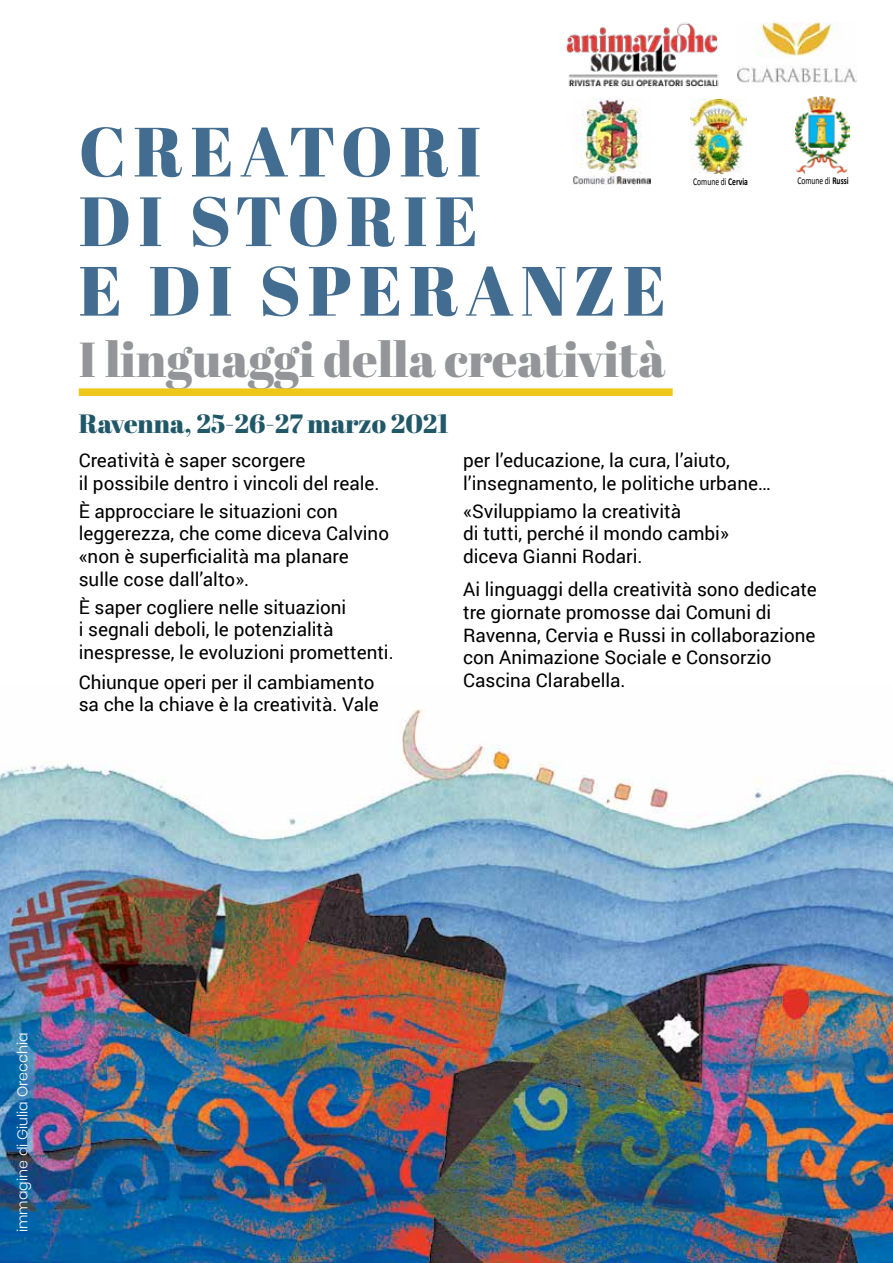
<style>
.page{position:relative;width:893px;height:1263px;background:#fff}
.page>*{position:absolute;margin:0;border:0;box-sizing:border-box;transform-origin:0 0}
.t1{font:69.6px/69.6px "Abril Fatface";letter-spacing:.1em;color:#426d91}
.t2{font:49.05px "Abril Fatface";color:#939598}
.t3{font:26.4px "Abril Fatface";color:#215868}
.t4{font:18.9px/22.6px "Roboto";color:#000}
.t5{font:300 14.1px "Poppins";color:#fff}
.t6{font:10.35px "Calibri";color:#000;scale:.73 1}
.s1{font-weight:700}
</style>
<div class="page">
<img style="left:0;top:709px;width:893px;height:554px">
<div style="left:79px;top:388px;width:594px;height:8px;background:#efc718"></div>
<img style="left:566px;top:22px;width:153px;height:66px">
<img style="left:572px;top:99px;width:79px;height:86px">
<img style="left:690px;top:99px;width:57px;height:74px">
<img style="left:796px;top:97px;width:53px;height:77px">
<img style="left:737px;top:23px;width:119px;height:60px">
<h1 class="t1" style="left:79px;top:115px;width:589px">CREATORI<br>DI STORIE<br>E DI SPERANZE</h1>
<h2 class="t2" style="left:79px;top:325px;width:588px">I linguaggi della creatività</h2>
<h3 class="t3" style="left:79px;top:405px;width:372px">Ravenna, 25-26-27 marzo 2021</h3>
<p class="t6" style="left:693px;top:175px;width:76px">Comune di <span class="s1">Cervia</span></p>
<p class="t6" style="left:797px;top:174px;width:72px">Comune di <span class="s1">Russi</span></p>
<p class="t4" style="left:79px;top:448px;width:302px">Creatività è saper scorgere<br>il possibile dentro i vincoli del reale.</p>
<p class="t4" style="left:79px;top:499px;width:312px">È approcciare le situazioni con leggerezza, che come diceva Calvino «non è superficialità ma planare sulle cose dall’alto».</p>
<p class="t4" style="left:79px;top:595px;width:316px">è saper cogliere nelle situazioni<br>i segnali deboli, le potenzialità inespresse, le evoluzioni promettenti.</p>
<p class="t4" style="left:79px;top:670px;width:302px">Chiunque operi per il cambiamento sa che la chiave è la creatività. Vale</p>
<p class="t4" style="left:463px;top:448px;width:309px">per l’educazione, la cura, l’aiuto, l’insegnamento, le politiche urbane…</p>
<p class="t4" style="left:463px;top:499px;width:267px">«Sviluppiamo la creatività<br>di tutti, perché il mondo cambi» diceva Gianni Rodari.</p>
<p class="t4" style="left:463px;top:578px;width:355px">Ai linguaggi della creatività sono dedicate tre giornate promosse dai Comuni di Ravenna, Cervia e Russi in collaborazione con Animazione Sociale e Consorzio Cascina Clarabella.</p>
<p class="t5" style="left:14px;top:1232px;width:201px;rotate:-90deg">immagine di Giulia Orecchia</p>
</div>
